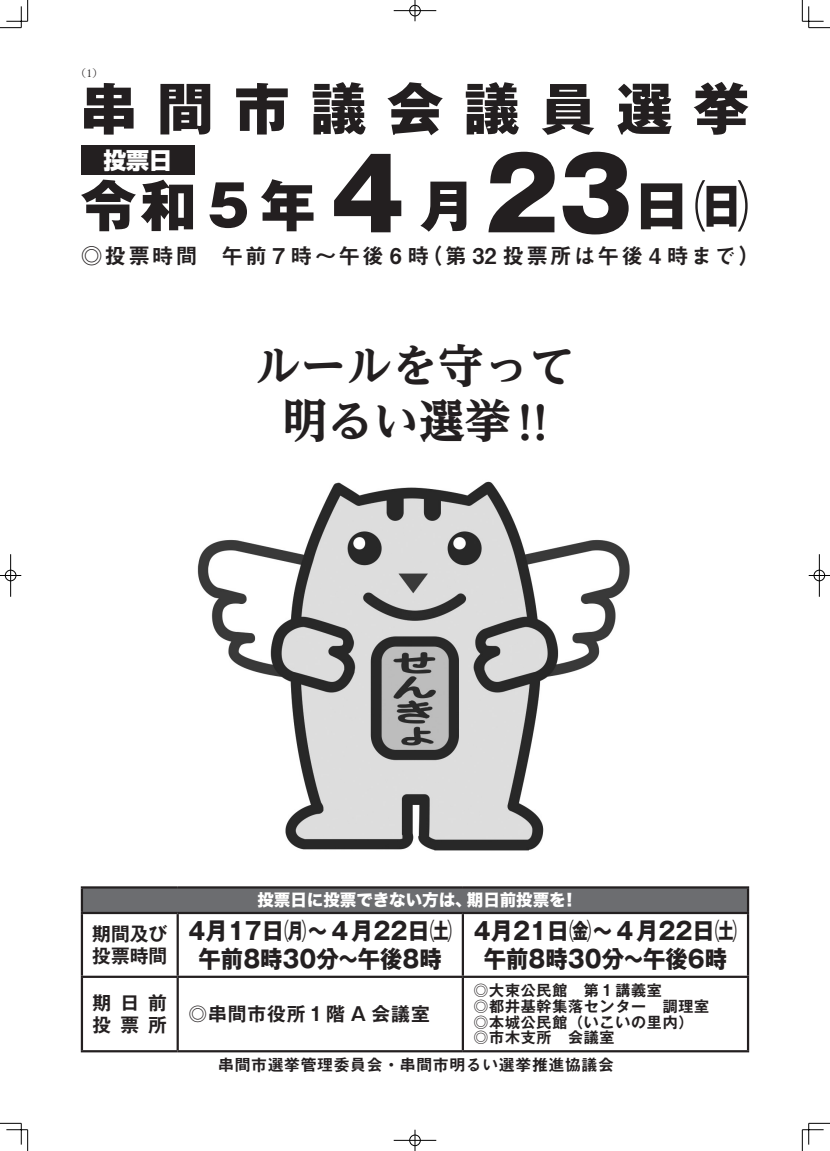
<style>
.page{position:relative;width:830px;height:1151px;background:#fff}
.page>*{position:absolute;margin:0;border:0;box-sizing:border-box;transform-origin:0 0}
.t1{font:800 97.5px "Gothic MB101 Pr 6 N";color:#231f20}
.t2{font:800 55.8px "Gothic MB101 Pr 6 N";letter-spacing:.37em;color:#231f20}
.t3{font:800 55.28px "Gothic MB101 Pr 6 N";color:#231f20}
.t4{font:700 expanded 45.75px/56.8px "Reim Yfoz Pr 6 N";color:#231f20}
.t5{font:700 24px/27.8px "Gothic MB101 Pr 6 N";color:#231f20;text-align:center;scale:.93 1}
.t6{font:800 22.88px "Shin Go Pr 6 N";color:#fff}
.t7{font:21.75px "Midashi Go Pr 6 N MB31";letter-spacing:.09em;color:#231f20}
.t8{font:700 18.75px "Gothic MB101 Pr 6 N De";letter-spacing:.05em;color:#231f20}
.t9{font:700 18.75px/22.5px "Gothic MB101 Pr 6 N De";color:#231f20}
.t10{font:16.5px "Midashi Go Pr 6 N MB31";color:#231f20}
.t11{font:16.5px "Hira Kaku Std N W8";color:#fff}
.t12{font:700 15px/15.8px "Gothic MB101 Pr 6 N De";letter-spacing:.05em;color:#231f20}
.t13{font:10.5px "Koz Min Pro";color:#231f20}
</style>
<div class="page">
<div style="left:82px;top:887px;width:665px;height:25px;background:#6c6d70"></div>
<hr style="left:81px;top:886px;width:97px;height:2px;background:#231f20">
<hr style="left:81px;top:888px;width:2px;height:23px;background:#231f20">
<hr style="left:178px;top:886px;width:284px;height:2px;background:#231f20">
<hr style="left:462px;top:886px;width:286px;height:2px;background:#231f20">
<hr style="left:746px;top:888px;width:2px;height:23px;background:#231f20">
<hr style="left:81px;top:911px;width:97px;height:2px;background:#231f20">
<hr style="left:81px;top:913px;width:2px;height:62px;background:#231f20">
<hr style="left:178px;top:911px;width:284px;height:2px;background:#231f20">
<hr style="left:176px;top:913px;width:3px;height:62px;background:#231f20">
<hr style="left:462px;top:911px;width:286px;height:2px;background:#231f20">
<hr style="left:461px;top:913px;width:3px;height:62px;background:#231f20">
<hr style="left:746px;top:913px;width:2px;height:62px;background:#231f20">
<hr style="left:81px;top:975px;width:97px;height:2px;background:#231f20">
<hr style="left:81px;top:977px;width:2px;height:72px;background:#231f20">
<hr style="left:178px;top:975px;width:284px;height:2px;background:#231f20">
<hr style="left:176px;top:977px;width:3px;height:72px;background:#231f20">
<hr style="left:462px;top:975px;width:286px;height:2px;background:#231f20">
<hr style="left:461px;top:977px;width:3px;height:72px;background:#231f20">
<hr style="left:746px;top:977px;width:2px;height:72px;background:#231f20">
<hr style="left:81px;top:1049px;width:97px;height:3px;background:#231f20">
<hr style="left:178px;top:1049px;width:284px;height:3px;background:#231f20">
<hr style="left:462px;top:1049px;width:286px;height:3px;background:#231f20">
<div style="left:81px;top:145px;width:113px;height:30px;background:#231f20"></div>
<img style="left:197px;top:481px;width:433px;height:370px">
<svg style="left:0;top:0;width:29px;height:29px"></svg>
<svg style="left:0;top:1122px;width:29px;height:28px"></svg>
<svg style="left:801px;top:0;width:28px;height:29px"></svg>
<svg style="left:801px;top:1122px;width:28px;height:28px"></svg>
<div style="left:409px;top:5px;width:11px;height:11px;border:1px solid #000;border-radius:50%"></div>
<hr style="left:393px;top:11px;width:43px;height:1px;background:#000">
<svg style="left:414px;top:0;width:1px;height:21px"></svg>
<div style="left:409px;top:1134px;width:11px;height:11px;border:1px solid #000;border-radius:50%"></div>
<hr style="left:393px;top:1139px;width:43px;height:1px;background:#000">
<svg style="left:414px;top:1129px;width:1px;height:21px"></svg>
<div style="left:5px;top:569px;width:11px;height:12px;border:1px solid #fff;border-radius:50%"></div>
<hr style="left:10px;top:554px;width:1px;height:42px;background:#fff">
<div style="left:5px;top:570px;width:11px;height:10px;border:1px solid #000;border-radius:50%"></div>
<svg style="left:0;top:575px;width:21px;height:1px"></svg>
<hr style="left:11px;top:554px;width:1px;height:42px;background:#000">
<div style="left:813px;top:569px;width:11px;height:12px;border:1px solid #fff;border-radius:50%"></div>
<div style="left:813px;top:570px;width:11px;height:10px;border:1px solid #000;border-radius:50%"></div>
<svg style="left:808px;top:575px;width:21px;height:1px"></svg>
<hr style="left:818px;top:554px;width:1px;height:42px;background:#000">
<p class="t13" style="left:76px;top:66px;width:29px">)1(</p>
<h2 class="t2" style="left:81px;top:62px;width:669px">串間市議会議員選挙</h2>
<p class="t6" style="left:103px;top:142px;width:70px">投票日</p>
<h3 class="t3" style="left:81px;top:159px;width:236px">令和５年</h3>
<h1 class="t1" style="left:330px;top:113px;width:76px">4</h1>
<h3 class="t3" style="left:419px;top:159px;width:57px">月</h3>
<h1 class="t1" style="left:484px;top:113px;width:150px">23</h1>
<h3 class="t3" style="left:633px;top:159px;width:117px">日㈰</h3>
<p class="t7" style="left:421px;top:238px;width:340px">（第 32 投票所は午後 4 時まで(</p>
<p class="t7" style="left:81px;top:238px;width:350px">◎投票時間　午前 7 時～午後 6 時</p>
<h3 class="t4" style="left:517px;top:337px;width:59px;text-indent:-263px">ルールを守って!!</h3>
<h3 class="t4" style="left:281px;top:391px;width:230px">明るい選挙</h3>
<p class="t11" style="left:466px;top:890px;width:107px">期日前投票を!</p>
<p class="t11" style="left:257px;top:890px;width:216px">投票日に投票できない方は、</p>
<p class="t9" style="left:92px;top:921px;width:76px">期間及び投票時間</p>
<p class="t5" style="left:188px;top:916px;width:285px">4月17日㈪～４月22日㈯午前8時30分～午後８時</p>
<p class="t5" style="left:473px;top:916px;width:285px">4月21日㈮～４月22日㈯午前8時30分～午後６時</p>
<p class="t8" style="left:92px;top:986px;width:76px">期日前</p>
<p class="t12" style="left:473px;top:981px;width:237px">◎大束公民館　第１講義室<br>◎都井基幹集落センター　調理室◎本城公民館（いこいの里内( ◎市木支所　会議室</p>
<p class="t8" style="left:188px;top:998px;width:243px">◎串間市役所１階 A 会議室</p>
<p class="t8" style="left:92px;top:1009px;width:76px">投票所</p>
<p class="t10" style="left:218px;top:1050px;width:397px">串間市選挙管理委員会・串間市明るい選挙推進協議会</p>
</div>
